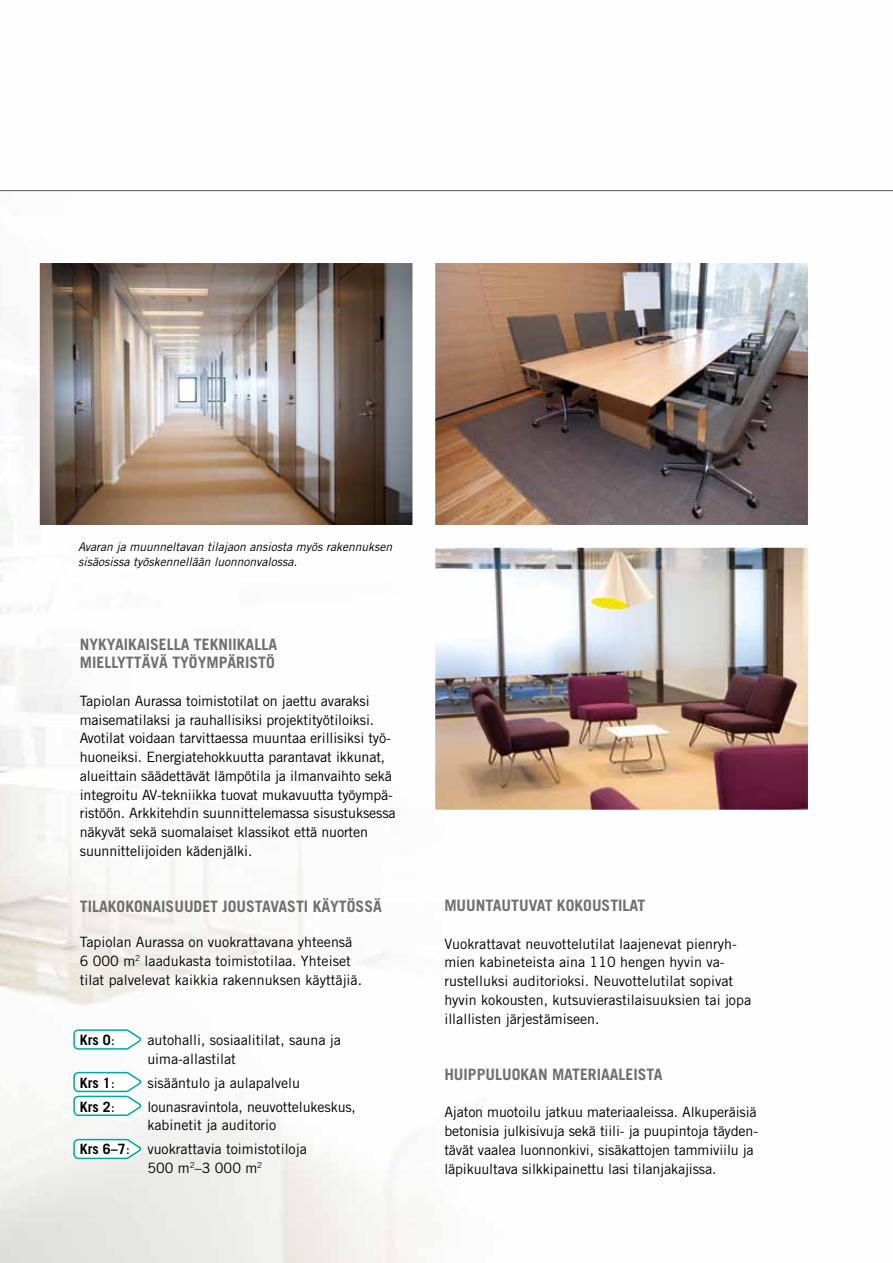
<style>
.page{position:relative;width:893px;height:1263px;background:#fff}
.page>*{position:absolute;margin:0;border:0;box-sizing:border-box;transform-origin:0 0}
.t1{font:700 15.75px/18.8px "Trade Gothic LT";color:#706f6f}
.t2{font:14.25px/18.8px "Trade Gothic LT";letter-spacing:-.01em;color:#000}
.t3{font:700 14.25px "Trade Gothic LT";color:#000}
.t4{font:italic 12px/15px "Trade Gothic LT";color:#000}
.s1{font-weight:400}
.s2{font-weight:700}
</style>
<div class="page">
<img style="left:0;top:191px;width:893px;height:1071px">
<svg style="left:73px;top:1030px;width:70px;height:20px"></svg>
<svg style="left:73px;top:1072px;width:70px;height:45px"></svg>
<svg style="left:73px;top:1139px;width:70px;height:21px"></svg>
<hr style="left:0;top:190px;width:893px;height:1px;background:#575756">
<img style="left:437px;top:264px;width:369px;height:259px">
<div style="left:434px;top:261px;width:375px;height:265px;border:2px solid #fff"></div>
<img style="left:437px;top:549px;width:369px;height:259px">
<div style="left:434px;top:546px;width:375px;height:265px;border:2px solid #fff"></div>
<img style="left:41px;top:264px;width:370px;height:259px">
<div style="left:38px;top:261px;width:376px;height:265px;border:2px solid #fff"></div>
<p class="t4" style="left:78px;top:539px;width:315px">Avaran ja muunneltavan tilajaon ansiosta myös rakennuksen sisäosissa työskennellään luonnonvalossa.</p>
<p class="t1" style="left:80px;top:634px;width:199px">NYKYAIKAISELLA TEKNIIKALLA<br>MIELLYTTÄVÄ TYÖYMPÄRISTÖ</p>
<p class="t2" style="left:80px;top:691px;width:317px">Tapiolan Aurassa toimistotilat on jaettu avaraksi maisematilaksi ja rauhallisiksi projektityötiloiksi.<br>Avotilat voidaan tarvittaessa muuntaa erillisiksi työ&shy;huoneiksi. Energiatehokkuutta parantavat ikkunat, alueittain säädettävät lämpötila ja ilmanvaihto sekä integroitu AV-tekniikka tuovat mukavuutta työympä&shy;ristöön. Arkkitehdin suunnittelemassa sisustuksessa näkyvät sekä suomalaiset klassikot että nuorten suunnittelijoiden kädenjälki.</p>
<p class="t1" style="left:80px;top:897px;width:38px">TILAKOKO</p>
<p class="t1" style="left:143px;top:897px;width:240px">NAISUUDET JOUSTAVASTI KÄYTÖSSÄ</p>
<p class="t2" style="left:80px;top:933px;width:284px">Tapiolan Aurassa on vuokrattavana yhteensä<br>6 000 m<sup>2</sup> laadukasta toimistotilaa. Yhteiset tilat palvelevat kaikkia rakennuksen käyttäjiä.</p>
<p class="t3" style="left:80px;top:1031px;width:37px">KRS 0<span class="s1">:</span></p>
<p class="t2" style="left:147px;top:1030px;width:195px">autohalli, sosiaalitilat, sauna ja uima-allastilat</p>
<p class="t3" style="left:80px;top:1074px;width:37px">KRS 1<span class="s1">:</span></p>
<p class="t2" style="left:147px;top:1073px;width:154px">sisääntulo ja aulapalvelu</p>
<p class="t3" style="left:80px;top:1098px;width:37px">KRS 2<span class="s1">:</span></p>
<p class="t2" style="left:147px;top:1097px;width:210px">lounasravintola, neuvottelukeskus, kabinetit ja auditorio</p>
<p class="t2" style="left:147px;top:1140px;width:161px;text-indent:-68px"><span class="s2">KRS 6–7</span>: vuokrattavia toimistotiloja<br>500 m<sup>2</sup>–3 000 m<sup>2</sup></p>
<p class="t1" style="left:444px;top:896px;width:122px">MUUNTAUTUVAT KOKO</p>
<p class="t1" style="left:592px;top:896px;width:51px">USTILAT</p>
<p class="t2" style="left:444px;top:934px;width:308px">Vuokrattavat neuvottelutilat laajenevat pienryh&shy;mien kabineteista aina 110 hengen hyvin va&shy;rustelluksi auditorioksi. Neuvottelutilat sopivat hyvin kokousten, kutsuvierastilaisuuksien tai jopa illallisten järjestämiseen.</p>
<p class="t1" style="left:444px;top:1064px;width:220px">HUIPPULUOKAN MATERIAALEISTA</p>
<p class="t2" style="left:444px;top:1103px;width:315px">Ajaton muotoilu jatkuu materiaaleissa. Alkuperäisiä betonisia julkisivuja sekä tiili- ja puupintoja täyden&shy;tävät vaalea luonnonkivi, sisäkattojen tammiviilu ja läpikuultava silkkipainettu lasi tilanjakajissa.</p>
</div>
